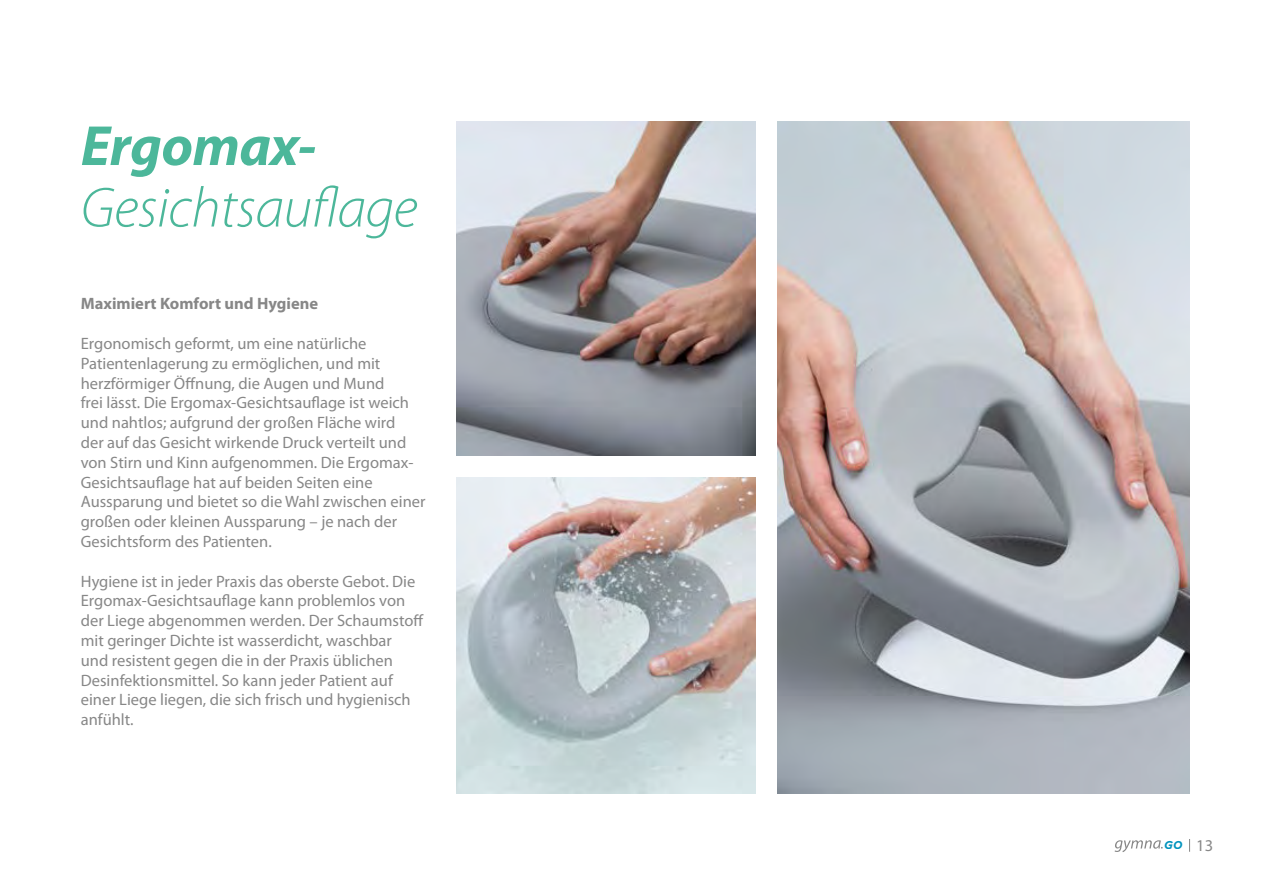
<style>
.page{position:relative;width:1263px;height:893px;background:#fff}
.page>*{position:absolute;margin:0;border:0;box-sizing:border-box;transform-origin:0 0}
.t1{font:italic 300 57px "Myriad Pro";letter-spacing:-.01em;color:#4cb79a}
.t2{font:italic 700 57px "Myriad Pro";letter-spacing:-.01em;color:#4cb79a}
.t3{font:16.5px/19.8px "Myriad Pro";color:#878787}
.t4{font:700 16.5px "Myriad Pro";color:#878787}
.t5{font:italic 700 11.4px "Gotham";color:#0093bd}
.s1{font-family:"Myriad Pro";font-weight:400;font-style:normal;font-size:16.5px;color:#878787}
</style>
<div class="page">
<img style="left:456px;top:121px;width:299px;height:335px">
<img style="left:777px;top:121px;width:413px;height:672px">
<img style="left:456px;top:477px;width:299px;height:316px">
<svg style="left:1114px;top:840px;width:49px;height:12px"></svg>
<svg style="left:1189px;top:839px;width:1px;height:13px"></svg>
<div style="left:1134px;top:849px;width:50px;height:8px;background:#fff"></div>
<h1 class="t2" style="left:81px;top:109px;width:237px">Ergomax-</h1>
<h1 class="t1" style="left:81px;top:177px;width:338px">Gesichtsauflage</h1>
<p class="t4" style="left:81px;top:293px;width:239px">Maximiert Komfort und Hygiene</p>
<p class="t3" style="left:81px;top:333px;width:346px">Ergonomisch geformt, um eine natürliche Patientenlagerung zu ermöglichen, und mit herzförmiger Öffnung, die Augen und Mund<br>frei lässt. Die Ergomax-Gesichtsauflage ist weich und nahtlos; aufgrund der großen Fläche wird<br>der auf das Gesicht wirkende Druck verteilt und von Stirn und Kinn aufgenommen. Die Ergomax-Gesichtsauflage hat auf beiden Seiten eine Aussparung und bietet so die Wahl zwischen einer großen oder kleinen Aussparung – je nach der Gesichtsform des Patienten.</p>
<p class="t3" style="left:81px;top:571px;width:344px">Hygiene ist in jeder Praxis das oberste Gebot. Die Ergomax-Gesichtsauflage kann problemlos von der Liege abgenommen werden. Der Schaumstoff mit geringer Dichte ist wasserdicht, waschbar<br>und resistent gegen die in der Praxis üblichen Desinfektionsmittel. So kann jeder Patient auf einer Liege liegen, die sich frisch und hygienisch anfühlt.</p>
<p class="t5" style="left:1164px;top:837px;width:51px">GO <span class="s1">13</span></p>
</div>
